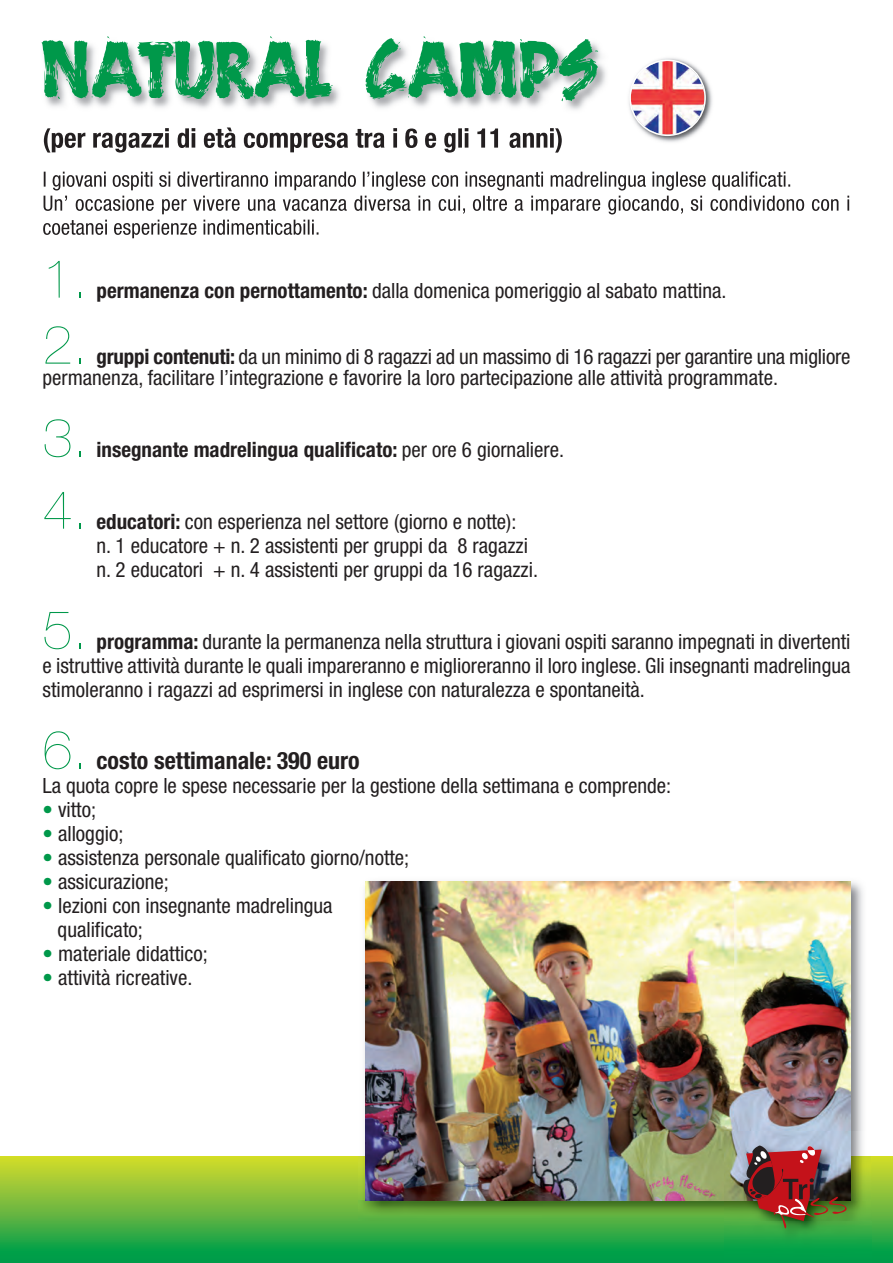
<style>
.page{position:relative;width:893px;height:1263px;background:#fff}
.page>*{position:absolute;margin:0;border:0;box-sizing:border-box;transform-origin:0 0}
.t1{font:66px "Brush Stroke Fast";color:#00984a}
.t2{font:200 54px "Helvetica Neue";color:#00984a}
.t3{font:700 condensed 24px "Helvetica Neue";color:#231f20}
.t4{font:condensed 21px/24px "Helvetica Neue";color:#231f20}
.t5{font:700 condensed 21px "Helvetica Neue";color:#231f20}
.s1{font-weight:700}
.s2{font-weight:400}
.s3{color:#00984a}
</style>
<div class="page">
<div style="left:0;top:1157px;width:893px;height:106px;background:linear-gradient(to bottom,#dbda2e,#00994d)"></div>
<img style="left:364px;top:881px;width:499px;height:251px">
<img style="left:359px;top:1201px;width:511px;height:19px">
<img style="left:366px;top:882px;width:484px;height:319px">
<img style="left:43px;top:42px;width:807px;height:197px">
<img style="left:44px;top:128px;width:180px;height:25px">
<img style="left:44px;top:172px;width:141px;height:18px">
<img style="left:44px;top:196px;width:143px;height:18px">
<img style="left:43px;top:220px;width:120px;height:18px">
<img style="left:870px;top:1156px;width:2px;height:64px">
<img style="left:725px;top:1220px;width:147px;height:42px">
<img style="left:725px;top:1132px;width:145px;height:69px">
<img style="left:743px;top:1145px;width:104px;height:83px">
<img style="left:624px;top:54px;width:93px;height:93px">
<svg style="left:629px;top:60px;width:77px;height:76px"></svg>
<h1 class="t1" style="left:43px;top:34px;width:558px">NATURAL CAMPS</h1>
<h2 class="t2" style="left:43px;top:259px;width:47px">1.</h2>
<p class="t4" style="left:97px;top:280px;width:631px"><span class="s1">permanenza con pernottamento:</span> dalla domenica pomeriggio al sabato mattina.</p>
<h2 class="t2" style="left:43px;top:325px;width:47px">2.</h2>
<p class="t4" style="left:43px;top:347px;width:809px;line-height:21px;text-indent:54px"><span class="s1">gruppi contenuti:</span> da un minimo di 8 ragazzi ad un massimo di 16 ragazzi per garantire una migliore permanenza, facilitare l’integrazione e favorire la loro partecipazione alle attività programmate.</p>
<h2 class="t2" style="left:43px;top:418px;width:47px">3.</h2>
<p class="t5" style="left:97px;top:442px;width:469px">insegnante madrelingua qualificato: <span class="s2">per ore 6 giornaliere.</span></p>
<h2 class="t2" style="left:43px;top:490px;width:47px">4.</h2>
<p class="t4" style="left:97px;top:511px;width:443px"><span class="s1">educatori:</span> con esperienza nel settore (giorno e notte):<br>n. 1 educatore + n. 2 assistenti per gruppi da 8 ragazzi n. 2 educatori + n. 4 assistenti per gruppi da 16 ragazzi.</p>
<h2 class="t2" style="left:43px;top:610px;width:47px">5.</h2>
<p class="t4" style="left:43px;top:631px;width:809px;text-align:justify;text-indent:54px"><span class="s1">programma:</span> durante la permanenza nella struttura i giovani ospiti saranno impegnati in divertenti e istruttive attività durante le quali impareranno e miglioreranno il loro inglese. Gli insegnanti madrelingua stimoleranno i ragazzi ad esprimersi in inglese con naturalezza e spontaneità.</p>
<h2 class="t2" style="left:43px;top:730px;width:47px">6.</h2>
<p class="t3" style="left:97px;top:751px;width:265px">costo settimanale: 390 euro</p>
<p class="t4" style="left:43px;top:775px;width:630px">La quota copre le spese necessarie per la gestione della settimana e comprende:</p>
<p class="t4" style="left:43px;top:799px;width:55px"><span class="s3">•</span> vitto;</p>
<p class="t4" style="left:43px;top:823px;width:82px"><span class="s3">•</span> alloggio;</p>
<p class="t4" style="left:43px;top:847px;width:368px"><span class="s3">•</span> assistenza personale qualificato giorno/notte;</p>
<p class="t4" style="left:43px;top:871px;width:128px"><span class="s3">•</span> assicurazione;</p>
<p class="t4" style="left:58px;top:895px;width:276px;text-indent:-15px"><span class="s3">•</span> lezioni con insegnante madrelingua qualificato;</p>
<p class="t4" style="left:43px;top:943px;width:167px"><span class="s3">•</span> materiale didattico;</p>
<p class="t4" style="left:43px;top:967px;width:151px"><span class="s3">•</span> attività ricreative.</p>
</div>
